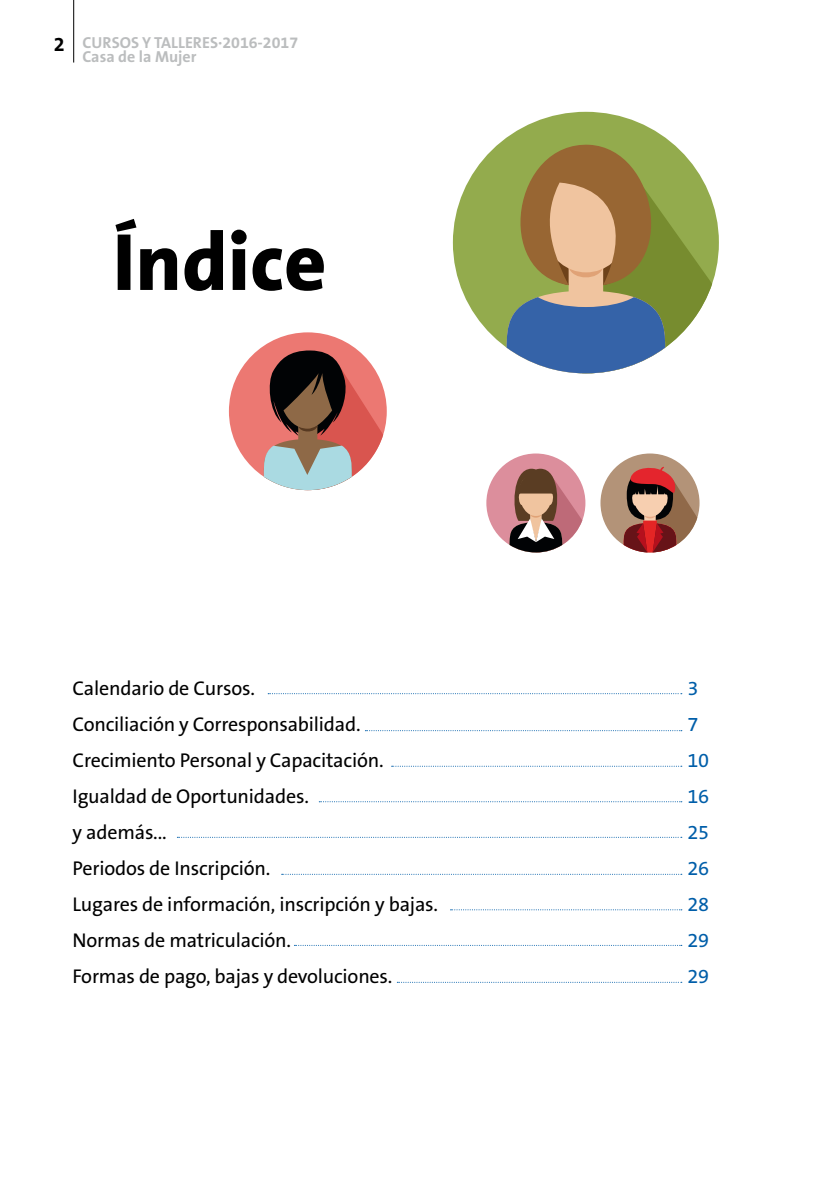
<style>
.page{position:relative;width:840px;height:1191px;background:#fff}
.page>*{position:absolute;margin:0;border:0;box-sizing:border-box;transform-origin:0 0}
.t1{font:800 82px "The Sans B8";color:#000}
.t2{font:20px "The Sans B5 Plain";letter-spacing:-.01em;color:#000}
.t3{font:20px "The Sans B5 Plain";letter-spacing:-.01em;color:#005ea9}
.t4{font:700 16px/14px "The Sans B7";color:#bbbdbe}
.s1{font-size:20px;color:#000}
</style>
<div class="page">
<hr style="left:73px;top:0;width:1px;height:63px;background:#000">
<div style="left:452px;top:112px;width:266px;height:261px;background:#93ab4d;border-radius:50%"></div>
<svg style="left:492px;top:141px;width:219px;height:232px"></svg>
<div style="left:486px;top:453px;width:99px;height:99px;background:#dc8e9c;border-radius:50%"></div>
<svg style="left:509px;top:465px;width:73px;height:87px"></svg>
<div style="left:600px;top:453px;width:99px;height:99px;background:#b39378;border-radius:50%"></div>
<svg style="left:622px;top:466px;width:75px;height:86px"></svg>
<div style="left:229px;top:332px;width:157px;height:158px;background:#ec7872;border-radius:50%"></div>
<svg style="left:262px;top:350px;width:121px;height:140px"></svg>
<svg style="left:268px;top:693px;width:413px;height:1px"></svg>
<svg style="left:177px;top:837px;width:504px;height:1px"></svg>
<svg style="left:365px;top:730px;width:316px;height:1px"></svg>
<svg style="left:281px;top:873px;width:400px;height:1px"></svg>
<svg style="left:391px;top:765px;width:290px;height:1px"></svg>
<svg style="left:450px;top:909px;width:231px;height:1px"></svg>
<svg style="left:397px;top:981px;width:284px;height:1px"></svg>
<svg style="left:319px;top:801px;width:362px;height:1px"></svg>
<svg style="left:294px;top:945px;width:387px;height:1px"></svg>
<p class="t4" style="left:82px;top:36px;width:217px;text-indent:-28px"><span class="s1">2</span> CURSOS Y TALLERES·2016-2017<br>Casa de la Mujer</p>
<h1 class="t1" style="left:113px;top:218px;width:215px">Índice</h1>
<p class="t2" style="left:73px;top:677px;width:184px">Calendario de Cursos.</p>
<p class="t3" style="left:687px;top:677px;width:12px">3</p>
<p class="t2" style="left:73px;top:713px;width:289px">Conciliación y Corresponsabilidad.</p>
<p class="t3" style="left:687px;top:713px;width:12px">7</p>
<p class="t2" style="left:73px;top:749px;width:312px">Crecimiento Personal y Capacitación.</p>
<p class="t3" style="left:687px;top:749px;width:23px">10</p>
<p class="t2" style="left:73px;top:785px;width:238px">Igualdad de Oportunidades.</p>
<p class="t3" style="left:687px;top:785px;width:23px">16</p>
<p class="t2" style="left:73px;top:821px;width:95px">y además...</p>
<p class="t3" style="left:687px;top:821px;width:23px">25</p>
<p class="t2" style="left:73px;top:857px;width:199px">Periodos de Inscripción.</p>
<p class="t3" style="left:687px;top:857px;width:23px">26</p>
<p class="t2" style="left:73px;top:893px;width:367px">Lugares de información, inscripción y bajas.</p>
<p class="t3" style="left:687px;top:893px;width:23px">28</p>
<p class="t2" style="left:73px;top:929px;width:220px">Normas de matriculación.</p>
<p class="t3" style="left:687px;top:929px;width:23px">29</p>
<p class="t2" style="left:73px;top:965px;width:321px">Formas de pago, bajas y devoluciones.</p>
<p class="t3" style="left:687px;top:965px;width:23px">29</p>
</div>
